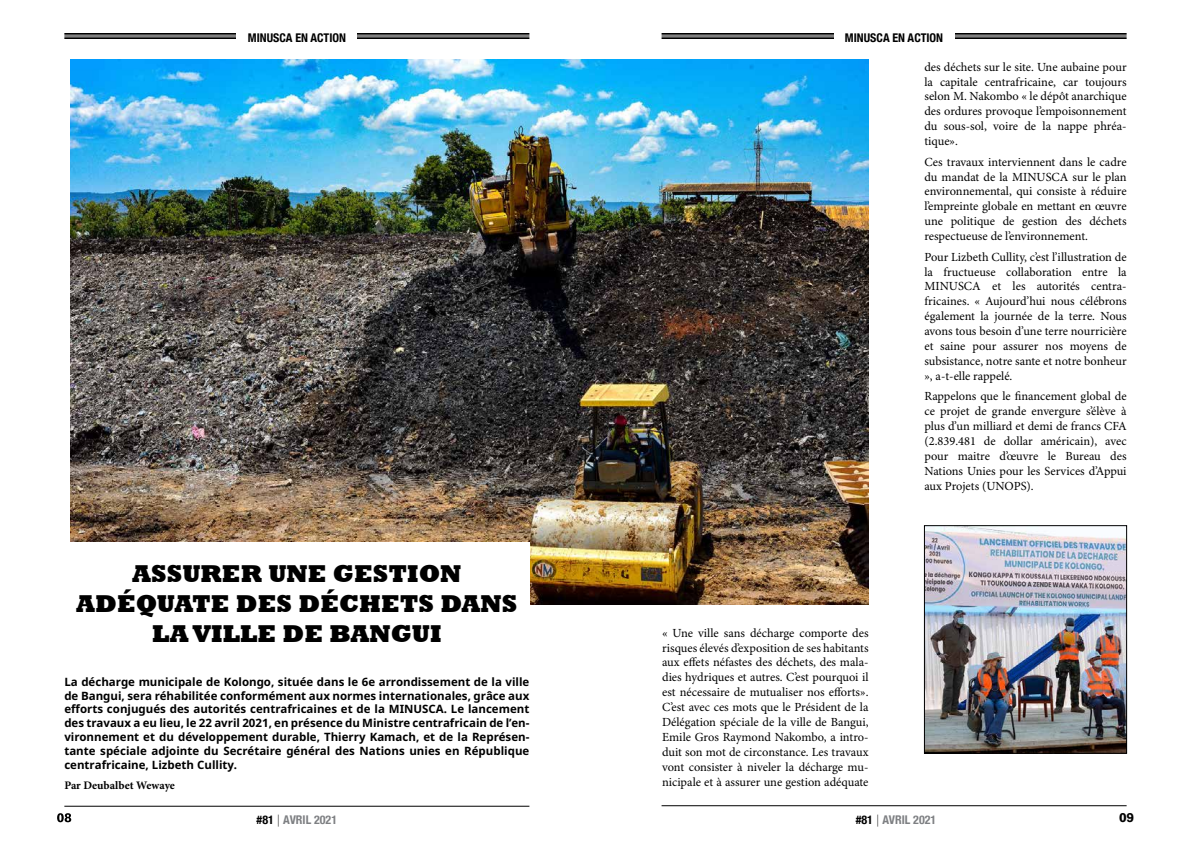
<style>
.page{position:relative;width:1191px;height:842px;background:#fff}
.page>*{position:absolute;margin:0;border:0;box-sizing:border-box;transform-origin:0 0}
.t1{font:800 25px/30px "Rockwell";color:#000;text-align:center}
.t2{font:12.4px/14.9px "Minion Pro";color:#000;text-align:justify}
.t3{font:700 condensed 12px "Helvetica Neue";color:#000}
.t4{font:700 condensed 12px "Helvetica Neue";color:#7e8083}
.t5{font:700 12px "Rockwell";color:#000}
.t6{font:700 11.5px/13.9px "Noto Sans";color:#000;text-align:justify}
.t7{font:700 11.5px "Minion Pro";color:#000}
.s1{color:#000}
.s2{font-weight:100;font-stretch:normal;color:#000}
</style>
<div class="page">
<hr style="left:64px;top:806px;width:465px;height:1px;background:#000">
<hr style="left:64px;top:33px;width:465px;height:2px;background:#000">
<hr style="left:64px;top:36px;width:465px;height:1px;background:#000">
<hr style="left:64px;top:37px;width:465px;height:2px;background:#000">
<div style="left:237px;top:26px;width:120px;height:20px;background:#fff"></div>
<svg style="left:57px;top:813px;width:14px;height:9px"></svg>
<img style="left:70px;top:59px;width:525px;height:545px">
<div style="left:64px;top:542px;width:465px;height:117px;background:#fff"></div>
<img style="left:595px;top:33px;width:533px;height:774px">
<hr style="left:661px;top:805px;width:465px;height:1px;background:#000">
<hr style="left:661px;top:33px;width:465px;height:2px;background:#000">
<hr style="left:661px;top:36px;width:465px;height:1px;background:#000">
<hr style="left:661px;top:37px;width:465px;height:2px;background:#000">
<div style="left:834px;top:26px;width:120px;height:20px;background:#fff"></div>
<img style="left:926px;top:527px;width:198px;height:224px">
<div style="left:924px;top:525px;width:202px;height:228px;border:1px solid #000"></div>
<p class="t3" style="left:248px;top:28px;width:100px">MINUSCA EN ACTION</p>
<h1 class="t1" style="left:76px;top:559px;width:443px">ASSURER UNE GESTION<br>ADÉQUATE DES DÉCHETS DANS<br>LA VILLE DE BANGUI</h1>
<p class="t6" style="left:64px;top:674px;width:466px">La décharge municipale de Kolongo, située dans le 6e arrondissement de la ville de Bangui, sera réhabilitée conformément aux normes internationales, grâce aux efforts conjugués des autorités centrafricaines et de la MINUSCA. Le lancement des travaux a eu lieu, le 22 avril 2021, en présence du Ministre centrafricain de l’en&shy;vironnement et du développement durable, Thierry Kamach, et de la Représen&shy;tante spéciale adjointe du Secrétaire général des Nations unies en République centrafricaine, Lizbeth Cullity.</p>
<p class="t7" style="left:64px;top:777px;width:112px">Par Deubalbet Wewaye</p>
<p class="t4" style="left:257px;top:809px;width:82px"><span class="s1">#81</span> <span class="s2">|</span> AVRIL 2021</p>
<p class="t3" style="left:845px;top:28px;width:100px">MINUSCA EN ACTION</p>
<p class="t2" style="left:662px;top:626px;width:208px">« Une ville sans décharge comporte des risques élevés d’exposition de ses habitants aux effets néfastes des déchets, des mala&shy;dies hydriques et autres. C’est pourquoi il est nécessaire de mutualiser nos efforts».<br>C’est avec ces mots que le Président de la Délégation spéciale de la ville de Bangui, Emile Gros Raymond Nakombo, a intro&shy;duit son mot de circonstance. Les travaux vont consister à niveler la décharge mu&shy;nicipale et à assurer une gestion adéquate</p>
<p class="t2" style="left:924px;top:60px;width:204px">des déchets sur le site. Une aubaine pour la capitale centrafricaine, car toujours selon M. Nakombo « le dépôt anarchique des ordures provoque l’empoisonnement du sous-sol, voire de la nappe phréa&shy;tique».</p>
<p class="t2" style="left:924px;top:155px;width:204px">Ces travaux interviennent dans le cadre du mandat de la MINUSCA sur le plan environnemental, qui consiste à réduire l’empreinte globale en mettant en œuvre une politique de gestion des déchets respectueuse de l’environnement.</p>
<p class="t2" style="left:924px;top:250px;width:204px">Pour Lizbeth Cullity, c’est l’illustration de la fructueuse collaboration entre la MINUSCA et les autorités centra&shy;fricaines. « Aujourd’hui nous célébrons également la journée de la terre. Nous avons tous besoin d’une terre nourricière et saine pour assurer nos moyens de subsistance, notre sante et notre bonheur », a-t-elle rappelé.</p>
<p class="t2" style="left:924px;top:389px;width:204px">Rappelons que le financement global de ce projet de grande envergure s’élève à plus d’un milliard et demi de francs CFA (2.839.481 de dollar américain), avec pour maitre d’œuvre le Bureau des Nations Unies pour les Services d’Appui aux Projets (UNOPS).</p>
<p class="t4" style="left:855px;top:809px;width:82px"><span class="s1">#81</span> <span class="s2">|</span> AVRIL 2021</p>
<p class="t5" style="left:1119px;top:810px;width:17px">09</p>
</div>
